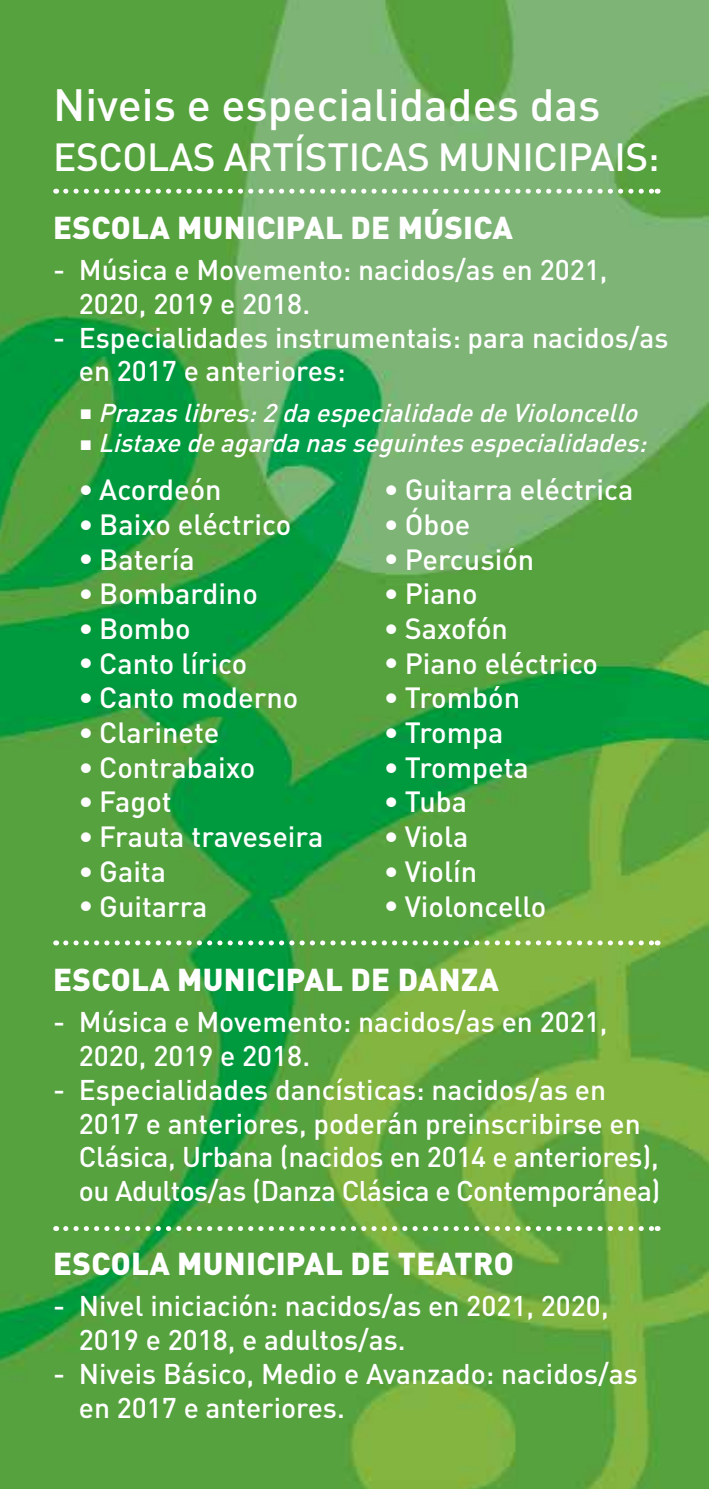
<style>
.page{position:relative;width:709px;height:1489px;background:#fff}
.page>*{position:absolute;margin:0;border:0;box-sizing:border-box;transform-origin:0 0}
.t1{font:500 44.75px "DIN";color:#fff}
.t2{font:500 38.75px "DIN";letter-spacing:-.01em;color:#fff}
.t3{font:900 31.25px "DIN";letter-spacing:.01em;color:#fff}
.t4{font:500 29px/34.8px "DIN";color:#fff}
.t5{font:500 28.25px/33.8px "DIN";color:#fff}
.t6{font:italic 500 25.5px/30.5px "DIN";color:#fff}
.s1{font-family:"Monotype Sorts";font-weight:400;font-style:normal;font-size:13.25px}
</style>
<div class="page">
<img style="left:0;top:0;width:709px;height:1488px">
<svg style="left:66px;top:940px;width:592px;height:5px"></svg>
<svg style="left:66px;top:189px;width:592px;height:5px"></svg>
<svg style="left:66px;top:1225px;width:592px;height:5px"></svg>
<h1 class="t1" style="left:53px;top:76px;width:549px">Niveis e especialidades das</h1>
<h2 class="t2" style="left:53px;top:132px;width:608px">ESCOLAS ARTÍSTICAS MUNICIPAIS:</h2>
<p class="t3" style="left:53px;top:207px;width:461px">ESCOLA MUNICIPAL DE MÚSICA</p>
<p class="t5" style="left:79px;top:252px;width:530px;text-indent:-26px">- Música e Movemento: nacidos/as en 2021,<br>2020, 2019 e 2018.</p>
<p class="t5" style="left:79px;top:319px;width:591px;text-indent:-26px">- Especialidades instrumentais: para nacidos/as en 2017 e anteriores:</p>
<p class="t6" style="left:81px;top:396px;width:574px"><span class="s1">n</span> Prazaslibres:2daespecialidadedeVioloncello <span class="s1">n</span> Listaxedeagardanasseguintesespecialidades:</p>
<p class="t4" style="left:81px;top:471px;width:244px"><sup>l</sup> Acordeón<br><sup>l</sup> Baixo eléctrico<br><sup>l</sup> Batería<br><sup>l</sup> Bombardino<br><sup>l</sup> Bombo<br><sup>l</sup> Canto lírico<br><sup>l</sup> Canto moderno<br><sup>l</sup> Clarinete<br><sup>l</sup> Contrabaixo<br><sup>l</sup> Fagot<br><sup>l</sup> Frauta traveseira <sup>l</sup> Gaita<br><sup>l</sup> Guitarra</p>
<p class="t4" style="left:386px;top:471px;width:248px"><sup>l</sup> Guitarra eléctrica <sup>l</sup> Óboe<br><sup>l</sup> Percusión<br><sup>l</sup> Piano<br><sup>l</sup> Saxofón<br><sup>l</sup> Piano eléctrico<br><sup>l</sup> Trombón<br><sup>l</sup> Trompa<br><sup>l</sup> Trompeta<br><sup>l</sup> Tuba<br><sup>l</sup> Viola<br><sup>l</sup> Violín<br><sup>l</sup> Violoncello</p>
<p class="t3" style="left:53px;top:958px;width:447px">ESCOLA MUNICIPAL DE DANZA</p>
<p class="t5" style="left:79px;top:1003px;width:530px;text-indent:-26px">- Música e Movemento: nacidos/as en 2021,<br>2020, 2019 e 2018.</p>
<p class="t5" style="left:79px;top:1071px;width:583px;text-indent:-26px">- Especialidades dancísticas: nacidos/as en 2017 e anteriores, poderán preinscribirse en Clásica, Urbana (nacidos en 2014 e anteriores), ou Adultos/as (Danza Clásica e Contemporánea)</p>
<p class="t3" style="left:53px;top:1242px;width:462px">ESCOLA MUNICIPAL DE TEATRO</p>
<p class="t5" style="left:79px;top:1287px;width:531px;text-indent:-26px">- Nivel iniciación: nacidos/as en 2021, 2020,<br>2019 e 2018, e adultos/as.</p>
<p class="t5" style="left:79px;top:1355px;width:560px;text-indent:-26px">- Niveis Básico, Medio e Avanzado: nacidos/as en 2017 e anteriores.</p>
</div>
